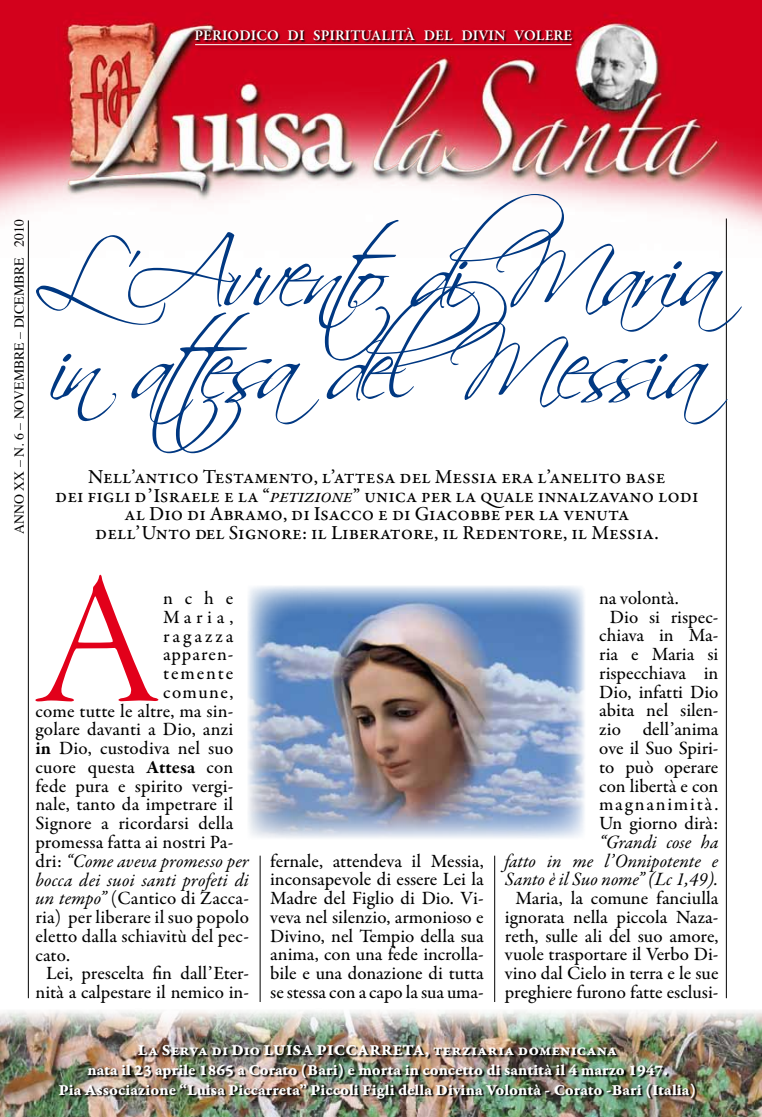
<style>
.page{position:relative;width:762px;height:1117px;background:#fff}
.page>*{position:absolute;margin:0;border:0;box-sizing:border-box;transform-origin:0 0}
.t1{font:194.5px "Garamond Premr Pro Lt Disp";color:#e2001a}
.t2{font:97.5px/92.5px "Scriptina";letter-spacing:-.085em;color:#003882}
.t3{font:500 20px/18.8px "Garamond Premr Pro";letter-spacing:.125em;color:#000;text-align:center}
.t4{font:500 18.88px/18.8px "Garamond Premr Pro";color:#000;text-align:justify}
.t5{font:italic 18.88px/18.8px "Garamond Premr Pro";color:#000;text-align:justify}
.t6{font:500 18.88px "Garamond Premr Pro";letter-spacing:.095em;color:#000}
.t7{font:500 18.88px "Garamond Premr Pro";letter-spacing:.05em;color:#000}
.t8{font:500 18.88px "Garamond Premr Pro";letter-spacing:.16em;color:#000}
.t9{font:500 18.88px "Garamond Premr Pro";letter-spacing:.1em;color:#000}
.t10{font:16.25px/19.5px "Garamond Premr Pro Bd Capt";color:#fff;text-align:center}
.t11{font:600 15px "Garamond Premr Pro";color:#fff}
.t12{font:13.75px "Times";color:#000}
.s1{font-weight:400;font-style:italic}
.s2{font-weight:700}
.s3{font-weight:500;font-style:normal}
</style>
<div class="page">
<img style="left:0;top:1011px;width:762px;height:105px">
<img style="left:60px;top:1045px;width:637px;height:55px">
<hr style="left:726px;top:218px;width:1px;height:779px;background:#000">
<img style="left:0;top:0;width:762px;height:257px">
<svg style="left:195px;top:27px;width:380px;height:15px;background:#a30217"></svg>
<div style="left:193px;top:42px;width:383px;height:8px;background:#000;opacity:.8"></div>
<hr style="left:195px;top:44px;width:376px;height:1px;background:#fff">
<hr style="left:28px;top:220px;width:1px;height:777px;background:#000">
<hr style="left:260px;top:855px;width:1px;height:146px;background:#000">
<hr style="left:494px;top:855px;width:1px;height:146px;background:#000">
<img style="left:248px;top:586px;width:337px;height:252px">
<p class="t11" style="left:194px;top:26px;width:379px">PERIODICO DI SPIRITUALITÀ DEL DIVIN VOLERE</p>
<p class="t12" style="left:6px;top:533px;width:315px;rotate:-90deg">Anno XX – n. 6 – novembre – dicembre 2010</p>
<h2 class="t2" style="left:34px;top:226px;width:688px">L’Avvento di Maria in attesa delMessia</h2>
<p class="t3" style="left:55px;top:467px;width:645px">Nell’antico Testamento, l’attesa del Messia era l’anelito base<br>dei figli d’Israele e la “<span class="s1">petizione</span>” unica per la quale innalzavano lodi al Dio di Abramo, di Isacco e di Giacobbe per la venuta<br>dell’Unto del Signore: il Liberatore, il Redentore, il Messia.</p>
<h1 class="t1" style="left:35px;top:535px;width:127px">A</h1>
<p class="t4" style="left:163px;top:589px;width:72px">nche</p>
<p class="t4" style="left:163px;top:608px;width:72px">Maria,</p>
<p class="t8" style="left:163px;top:624px;width:72px">ragazza</p>
<p class="t7" style="left:163px;top:643px;width:72px">apparen-</p>
<p class="t9" style="left:163px;top:661px;width:72px">temente</p>
<p class="t4" style="left:163px;top:683px;width:72px">comune,</p>
<p class="t4" style="left:35px;top:701px;width:199px">come tutte le altre, ma sin-</p>
<p class="t4" style="left:35px;top:720px;width:199px">golare davanti a Dio, anzi</p>
<p class="t4" style="left:35px;top:739px;width:199px"><span class="s2">in</span> Dio, custodiva nel suo</p>
<p class="t4" style="left:35px;top:758px;width:199px">cuore questa <span class="s2">Attesa</span> con</p>
<p class="t4" style="left:35px;top:776px;width:199px">fede pura e spirito vergi-</p>
<p class="t4" style="left:35px;top:795px;width:199px">nale, tanto da impetrare il</p>
<p class="t4" style="left:35px;top:814px;width:199px">Signore a ricordarsi della</p>
<p class="t4" style="left:35px;top:832px;width:199px">promessa fatta ai nostri Pa-</p>
<p class="t5" style="left:35px;top:852px;width:215px"><span class="s3">dri:</span> “Come aveva promesso per</p>
<p class="t5" style="left:35px;top:871px;width:215px">bocca dei suoi santi profeti di</p>
<p class="t4" style="left:35px;top:889px;width:215px"><span class="s1">un tempo”</span> (Cantico di Zacca-</p>
<p class="t4" style="left:35px;top:907px;width:215px">ria) per liberare il suo popolo</p>
<p class="t4" style="left:35px;top:926px;width:215px">eletto dalla schiavitù del pec-</p>
<p class="t4" style="left:35px;top:945px;width:36px">cato.</p>
<p class="t4" style="left:46px;top:964px;width:204px">Lei, prescelta fin dall’Eter-</p>
<p class="t4" style="left:35px;top:982px;width:215px">nità a calpestare il nemico in-</p>
<p class="t4" style="left:270px;top:851px;width:215px">fernale, attendeva il Messia, inconsapevole di essere Lei la Madre del Figlio di Dio. Vi&shy;veva nel silenzio, armonioso e Divino, nel Tempio della sua anima, con una fede incrolla&shy;bile e una donazione di tutta se stessa con a capo la sua uma-</p>
<p class="t4" style="left:599px;top:589px;width:81px">na volontà.</p>
<p class="t4" style="left:610px;top:607px;width:110px">Dio si rispec-</p>
<p class="t4" style="left:599px;top:626px;width:121px">chiava in Ma-</p>
<p class="t4" style="left:599px;top:645px;width:121px">ria e Maria si</p>
<p class="t4" style="left:599px;top:664px;width:121px">rispecchiava in</p>
<p class="t4" style="left:599px;top:682px;width:121px">Dio, infatti Dio</p>
<p class="t4" style="left:599px;top:701px;width:121px">abita nel silen-</p>
<p class="t4" style="left:599px;top:720px;width:121px">zio dell’anima</p>
<p class="t4" style="left:599px;top:739px;width:121px">ove il Suo Spiri-</p>
<p class="t4" style="left:599px;top:757px;width:121px">to può operare</p>
<p class="t4" style="left:599px;top:776px;width:121px">con libertà e con</p>
<p class="t6" style="left:599px;top:792px;width:121px">magnanimità.</p>
<p class="t4" style="left:599px;top:814px;width:121px">Un giorno dirà:</p>
<p class="t5" style="left:505px;top:833px;width:215px;text-indent:94px">“Grandi cose ha fatto in me l’Onnipotente e Santo è il Suo nome” (Lc 1,49).</p>
<p class="t4" style="left:505px;top:889px;width:215px;text-align:center">Maria, la comune fanciulla ignorata nella piccola Naza&shy;reth, sulle ali del suo amore, vuole trasportare il Verbo Di&shy;vino dal Cielo in terra e le sue preghiere furono fatte esclusi-</p>
<p class="t10" style="left:59px;top:1040px;width:639px">La Serva di Dio Luisa Piccarreta, terziaria domenicana<br>nata il 23 aprile 1865 a Corato (Bari) e morta in concetto di santità il 4 marzo 1947.<br>Pia Associazione “Luisa Piccarreta” Piccoli Figli della Divina Volontà - Corato -Bari (Italia)</p>
</div>
